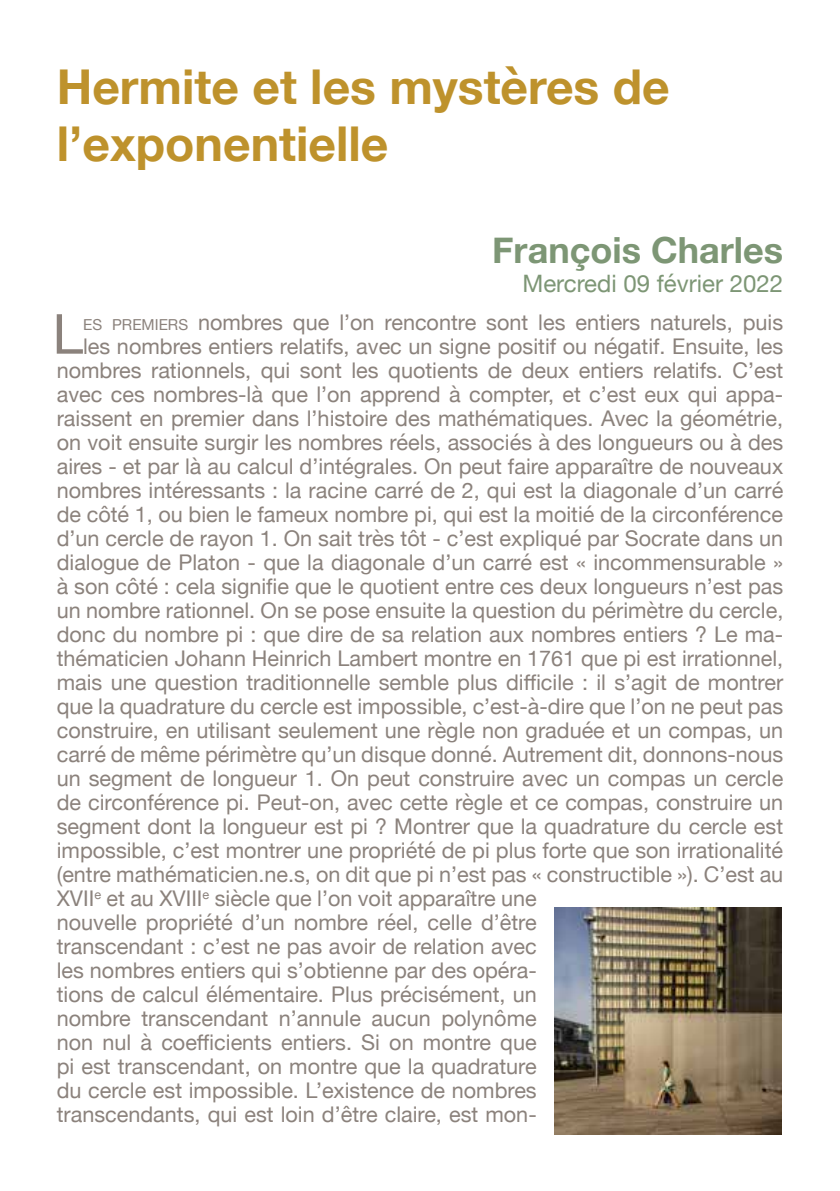
<style>
.page{position:relative;width:840px;height:1191px;background:#fff}
.page>*{position:absolute;margin:0;border:0;box-sizing:border-box;transform-origin:0 0}
.t1{font:55.2px "Helvetica Neue";color:#8b827c}
.t2{font:700 48px/57.6px "Helvetica Neue";color:#be922c}
.t3{font:700 36px "Helvetica Neue";color:#7d9675}
.t4{font:24px "Helvetica Neue";color:#7d9675}
.t5{font:21.6px "Helvetica Neue";color:#8b827c}
.s1{font-size:15.2px}
</style>
<div class="page">
<img style="left:554px;top:907px;width:227px;height:227px">
<h2 class="t2" style="left:57px;top:57px;width:614px">Hermite et les mystères de l’exponentielle</h2>
<h3 class="t3" style="left:492px;top:228px;width:292px">François Charles</h3>
<p class="t4" style="left:522px;top:269px;width:262px">Mercredi 09 février 2022</p>
<h1 class="t1" style="left:52px;top:301px;width:32px">L</h1>
<p class="t5" style="left:83px;top:309px;width:701px"><span class="s1">ES PREMIERS</span> nombres que l’on rencontre sont les entiers naturels, puis</p>
<p class="t5" style="left:83px;top:333px;width:701px">les nombres entiers relatifs, avec un signe positif ou négatif. Ensuite, les</p>
<p class="t5" style="left:57px;top:357px;width:727px">nombres rationnels, qui sont les quotients de deux entiers relatifs. C’est</p>
<p class="t5" style="left:57px;top:381px;width:727px">avec ces nombres-là que l’on apprend à compter, et c’est eux qui appa-</p>
<p class="t5" style="left:57px;top:405px;width:727px">raissent en premier dans l’histoire des mathématiques. Avec la géométrie,</p>
<p class="t5" style="left:57px;top:429px;width:727px">on voit ensuite surgir les nombres réels, associés à des longueurs ou à des</p>
<p class="t5" style="left:57px;top:453px;width:727px">aires - et par là au calcul d’intégrales. On peut faire apparaître de nouveaux</p>
<p class="t5" style="left:57px;top:477px;width:727px">nombres intéressants : la racine carré de 2, qui est la diagonale d’un carré</p>
<p class="t5" style="left:57px;top:501px;width:727px">de côté 1, ou bien le fameux nombre pi, qui est la moitié de la circonférence</p>
<p class="t5" style="left:57px;top:525px;width:727px">d’un cercle de rayon 1. On sait très tôt - c’est expliqué par Socrate dans un</p>
<p class="t5" style="left:57px;top:549px;width:727px">dialogue de Platon - que la diagonale d’un carré est « incommensurable »</p>
<p class="t5" style="left:57px;top:573px;width:727px">à son côté : cela signifie que le quotient entre ces deux longueurs n’est pas</p>
<p class="t5" style="left:57px;top:597px;width:727px">un nombre rationnel. On se pose ensuite la question du périmètre du cercle,</p>
<p class="t5" style="left:57px;top:621px;width:727px">donc du nombre pi : que dire de sa relation aux nombres entiers ? Le ma-</p>
<p class="t5" style="left:57px;top:645px;width:727px">thématicien Johann Heinrich Lambert montre en 1761 que pi est irrationnel,</p>
<p class="t5" style="left:57px;top:669px;width:727px">mais une question traditionnelle semble plus difficile : il s’agit de montrer</p>
<p class="t5" style="left:57px;top:693px;width:727px">que la quadrature du cercle est impossible, c’est-à-dire que l’on ne peut pas</p>
<p class="t5" style="left:57px;top:717px;width:727px">construire, en utilisant seulement une règle non graduée et un compas, un</p>
<p class="t5" style="left:57px;top:741px;width:727px">carré de même périmètre qu’un disque donné. Autrement dit, donnons-nous</p>
<p class="t5" style="left:57px;top:765px;width:727px">un segment de longueur 1. On peut construire avec un compas un cercle</p>
<p class="t5" style="left:57px;top:789px;width:727px">de circonférence pi. Peut-on, avec cette règle et ce compas, construire un</p>
<p class="t5" style="left:57px;top:813px;width:727px">segment dont la longueur est pi ? Montrer que la quadrature du cercle est</p>
<p class="t5" style="left:57px;top:837px;width:727px">impossible, c’est montrer une propriété de pi plus forte que son irrationalité</p>
<p class="t5" style="left:57px;top:861px;width:727px">(entre mathématicien.ne.s, on dit que pi n’est pas « constructible »). C’est au</p>
<p class="t5" style="left:57px;top:885px;width:481px">XVII<sup>e</sup> et au XVIII<sup>e</sup> siècle que l’on voit apparaître une</p>
<p class="t5" style="left:57px;top:909px;width:481px">nouvelle propriété d’un nombre réel, celle d’être</p>
<p class="t5" style="left:57px;top:933px;width:481px">transcendant : c’est ne pas avoir de relation avec</p>
<p class="t5" style="left:57px;top:957px;width:481px">les nombres entiers qui s’obtienne par des opéra-</p>
<p class="t5" style="left:57px;top:981px;width:481px">tions de calcul élémentaire. Plus précisément, un</p>
<p class="t5" style="left:57px;top:1005px;width:481px">nombre transcendant n’annule aucun polynôme</p>
<p class="t5" style="left:57px;top:1029px;width:481px">non nul à coefficients entiers. Si on montre que</p>
<p class="t5" style="left:57px;top:1053px;width:481px">pi est transcendant, on montre que la quadrature</p>
<p class="t5" style="left:57px;top:1077px;width:481px">du cercle est impossible. L’existence de nombres</p>
<p class="t5" style="left:57px;top:1101px;width:481px">transcendants, qui est loin d’être claire, est mon-</p>
</div>
